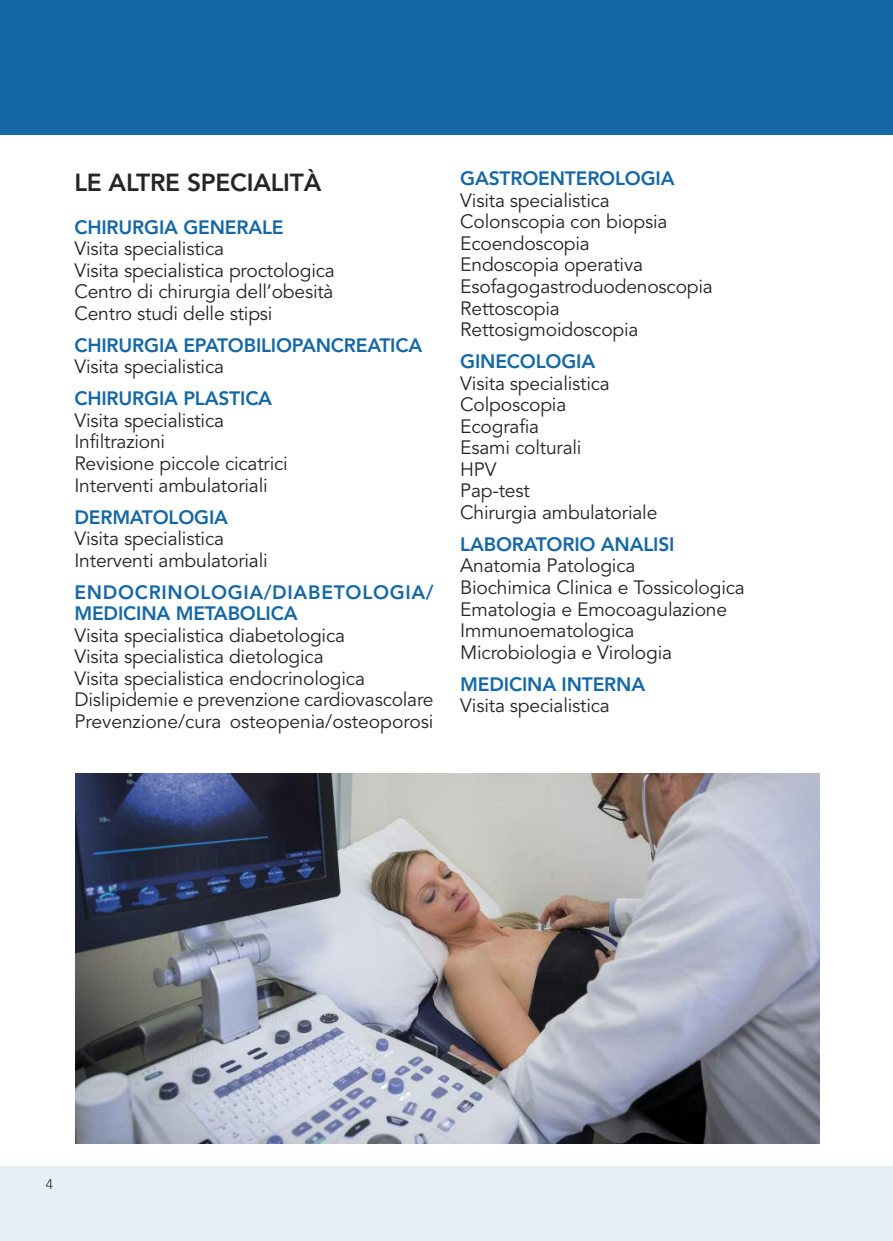
<style>
.page{position:relative;width:893px;height:1241px;background:#fff}
.page>*{position:absolute;margin:0;border:0;box-sizing:border-box;transform-origin:0 0}
.t1{font:800 24.5px "Avenir";letter-spacing:-.01em;color:#272526}
.t2{font:19.25px/21.5px "Avenir";letter-spacing:-.01em;color:#272526}
.t3{font:800 19.25px "Avenir";letter-spacing:-.01em;color:#1668a4}
.t4{font:800 19.25px/21.5px "Avenir";letter-spacing:.035em;color:#1668a4}
.t5{font:300 14px "Avenir";color:#272526}
</style>
<div class="page">
<div style="left:0;top:1166px;width:893px;height:74px;background:#e8f0f6"></div>
<div style="left:0;top:0;width:893px;height:134px;background:#1668a4"></div>
<img style="left:75px;top:773px;width:744px;height:370px">
<p class="t1" style="left:74px;top:163px;width:248px">LE ALTRE SPECIALITÀ</p>
<p class="t3" style="left:74px;top:212px;width:211px">CHIRURGIA GENERALE</p>
<p class="t2" style="left:74px;top:238px;width:262px">Visita specialistica<br>Visita specialistica proctologica<br>Centro di chirurgia dell’obesità<br>Centro studi delle stipsi</p>
<p class="t3" style="left:74px;top:330px;width:349px">CHIRURGIA EPATOBILIOPANCREATICA</p>
<p class="t2" style="left:74px;top:356px;width:151px">Visita specialistica</p>
<p class="t3" style="left:74px;top:383px;width:199px">CHIRURGIA PLASTICA</p>
<p class="t2" style="left:74px;top:410px;width:215px">Visita specialistica<br>Infiltrazioni<br>Revisione piccole cicatrici<br>Interventi ambulatoriali</p>
<p class="t3" style="left:74px;top:502px;width:155px">DERMATOLOGIA</p>
<p class="t2" style="left:74px;top:528px;width:195px">Visita specialistica<br>Interventi ambulatoriali</p>
<p class="t4" style="left:74px;top:581px;width:361px">ENDOCRINOLOGIA/DIABETOLOGIA/<br>MEDICINA METABOLICA</p>
<p class="t2" style="left:74px;top:624px;width:361px">Visita specialistica diabetologica<br>Visita specialistica dietologica<br>Visita specialistica endocrinologica Dislipidemie e prevenzione cardiovascolare Prevenzione/cura osteopenia/osteoporosi</p>
<p class="t3" style="left:460px;top:163px;width:216px">GASTROENTEROLOGIA</p>
<p class="t2" style="left:460px;top:190px;width:254px">Visita specialistica<br>Colonscopia con biopsia<br>Ecoendoscopia<br>Endoscopia operativa<br>Esofagogastroduodenoscopia<br>Rettoscopia<br>Rettosigmoidoscopia</p>
<p class="t3" style="left:460px;top:346px;width:136px">GINECOLOGIA</p>
<p class="t2" style="left:460px;top:372px;width:199px">Visita specialistica<br>Colposcopia<br>Ecografia<br>Esami colturali<br>HPV<br>Pap-test<br>Chirurgia ambulatoriale</p>
<p class="t3" style="left:460px;top:529px;width:216px">LABORATORIO ANALISI</p>
<p class="t2" style="left:460px;top:555px;width:286px">Anatomia Patologica<br>Biochimica Clinica e Tossicologica<br>Ematologia e Emocoagulazione<br>Immunoematologica<br>Microbiologia e Virologia</p>
<p class="t3" style="left:460px;top:669px;width:186px">MEDICINA INTERNA</p>
<p class="t2" style="left:460px;top:695px;width:151px">Visita specialistica</p>
<p class="t5" style="left:46px;top:1175px;width:9px">4</p>
</div>
